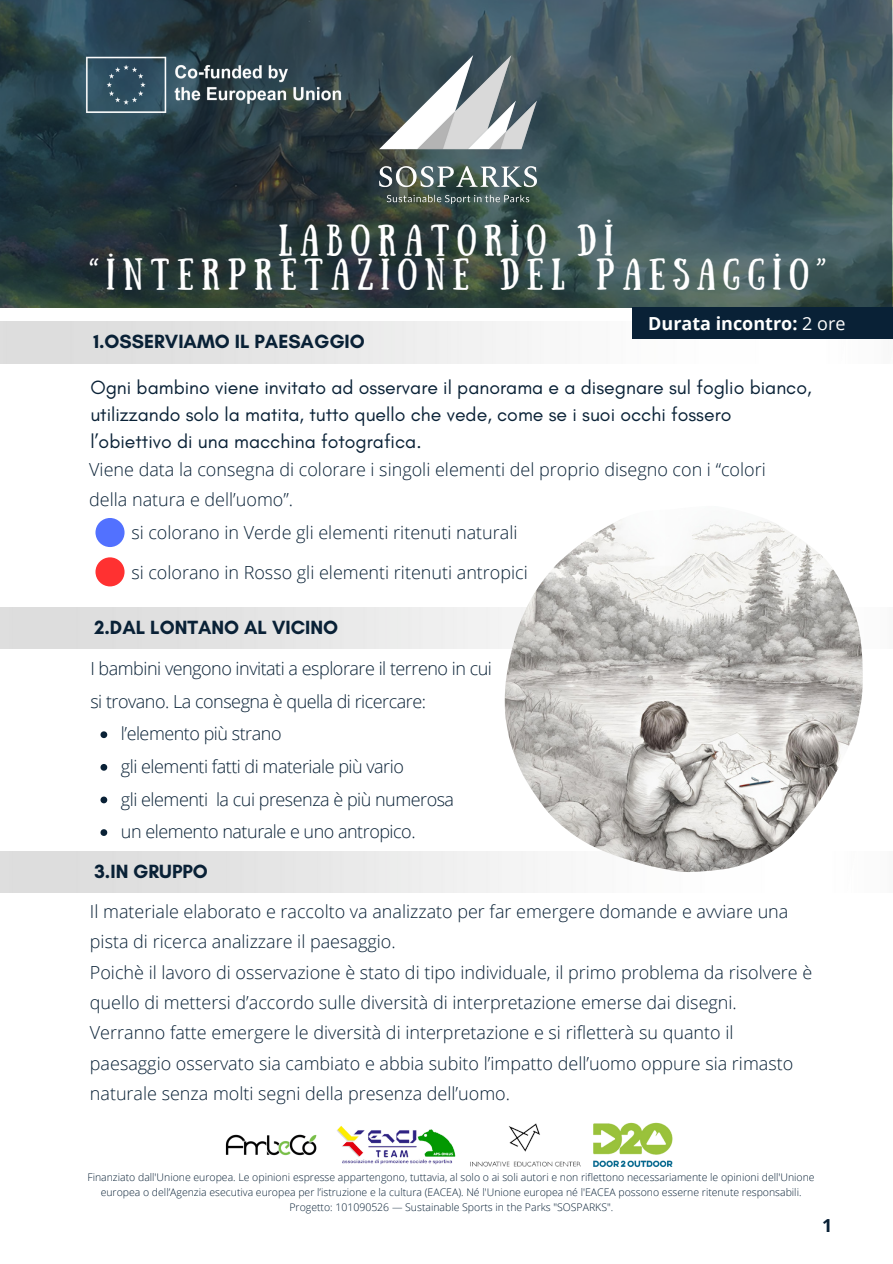
<style>
.page{position:relative;width:893px;height:1264px;background:#fff}
.page>*{position:absolute;margin:0;border:0;box-sizing:border-box;transform-origin:0 0}
.t1{font:31.5px "Sunday";letter-spacing:.245em;color:#fff}
.t2{font:19.5px/27px "Glacial Indifference";color:#092136}
.t3{font:700 19.5px "Glacial Indifference";color:#092136}
.t4{font:300 18px/30.3px "Open Sans";color:#092136}
.t5{font:300 18px/32.5px "Open Sans";letter-spacing:-.025em;color:#092136}
.t6{font:700 18px "Open Sans";color:#fff}
.t7{font:700 18px "Open Sans";color:#092136}
.t8{font:300 10.5px/14.9px "Open Sans";color:#092136;text-align:center}
.s1{font-weight:400}
</style>
<div class="page">
<svg style="left:0;top:0;width:891px;height:308px;background:#354a4e"></svg>
<img style="left:84px;top:56px;width:277px;height:58px">
<img style="left:379px;top:56px;width:157px;height:147px">
<div style="left:95px;top:518px;width:29px;height:29px;background:#5271ff;border-radius:50%"></div>
<div style="left:95px;top:557px;width:29px;height:29px;background:#ff3131;border-radius:50%"></div>
<div style="left:632px;top:307px;width:260px;height:32px;background:#092136"></div>
<img style="left:225px;top:1122px;width:448px;height:46px">
<img style="left:504px;top:519px;width:358px;height:353px">
<svg style="left:100px;top:731px;width:7px;height:7px"></svg>
<svg style="left:100px;top:764px;width:7px;height:6px"></svg>
<svg style="left:100px;top:796px;width:7px;height:7px"></svg>
<svg style="left:100px;top:829px;width:7px;height:7px"></svg>
<p class="t1" style="left:278px;top:218px;width:336px">LABORATORİO Dİ</p>
<p class="t1" style="left:89px;top:252px;width:737px">“İNTERPRETAZİONE DEL PAESAGGİO”</p>
<p class="t3" style="left:93px;top:330px;width:273px">1.OSSERVIAMO IL PAESAGGIO</p>
<p class="t6" style="left:648px;top:310px;width:199px">Durata incontro: <span class="s1">2 ore</span></p>
<p class="t2" style="left:90px;top:373px;width:722px">Ogni bambino viene invitato ad osservare il panorama e a disegnare sul foglio bianco, utilizzando solo la matita, tutto quello che vede, come se i suoi occhi fossero l’obiettivo di una macchina fotografica.</p>
<p class="t4" style="left:89px;top:455px;width:678px;line-height:29.2px">Viene data la consegna di colorare i singoli elementi del proprio disegno con i “colori della natura e dell’uomo”.</p>
<p class="t4" style="left:131px;top:517px;width:387px">si colorano in Verde gli elementi ritenuti naturali</p>
<p class="t4" style="left:131px;top:556px;width:398px">si colorano in Rosso gli elementi ritenuti antropici</p>
<p class="t3" style="left:94px;top:615px;width:245px">2.DAL LONTANO AL VICINO</p>
<p class="t5" style="left:90px;top:652px;width:403px">I bambini vengono invitati a esplorare il terreno in cui si trovano. La consegna è quella di ricercare:</p>
<p class="t5" style="left:121px;top:717px;width:162px">l’elemento più strano</p>
<p class="t5" style="left:121px;top:749px;width:284px">gli elementi fatti di materiale più vario</p>
<p class="t5" style="left:121px;top:782px;width:334px">gli elementi la cui presenza è più numerosa</p>
<p class="t5" style="left:121px;top:815px;width:296px">un elemento naturale e uno antropico.</p>
<p class="t3" style="left:94px;top:859px;width:115px">3.IN GRUPPO</p>
<p class="t4" style="left:90px;top:895px;width:700px">Il materiale elaborato e raccolto va analizzato per far emergere domande e avviare una pista di ricerca analizzare il paesaggio.</p>
<p class="t4" style="left:90px;top:956px;width:723px">Poichè il lavoro di osservazione è stato di tipo individuale, il primo problema da risolvere è quello di mettersi d’accordo sulle diversità di interpretazione emerse dai disegni.</p>
<p class="t4" style="left:90px;top:1017px;width:704px">Verranno fatte emergere le diversità di interpretazione e si rifletterà su quanto il paesaggio osservato sia cambiato e abbia subito l’impatto dell’uomo oppure sia rimasto naturale senza molti segni della presenza dell’uomo.</p>
<p class="t8" style="left:87px;top:1169px;width:728px">Finanziato dall'Unione europea. Le opinioni espresse appartengono, tuttavia, al solo o ai soli autori e non riflettono necessariamente le opinioni dell'Unione europea o dell’Agenzia esecutiva europea per l’istruzione e la cultura (EACEA). Né l'Unione europea né l'EACEA possono esserne ritenute responsabili.<br>Progetto: 101090526 — Sustainable Sports in the Parks "SOSPARKS".</p>
<p class="t7" style="left:822px;top:1212px;width:12px">1</p>
</div>
